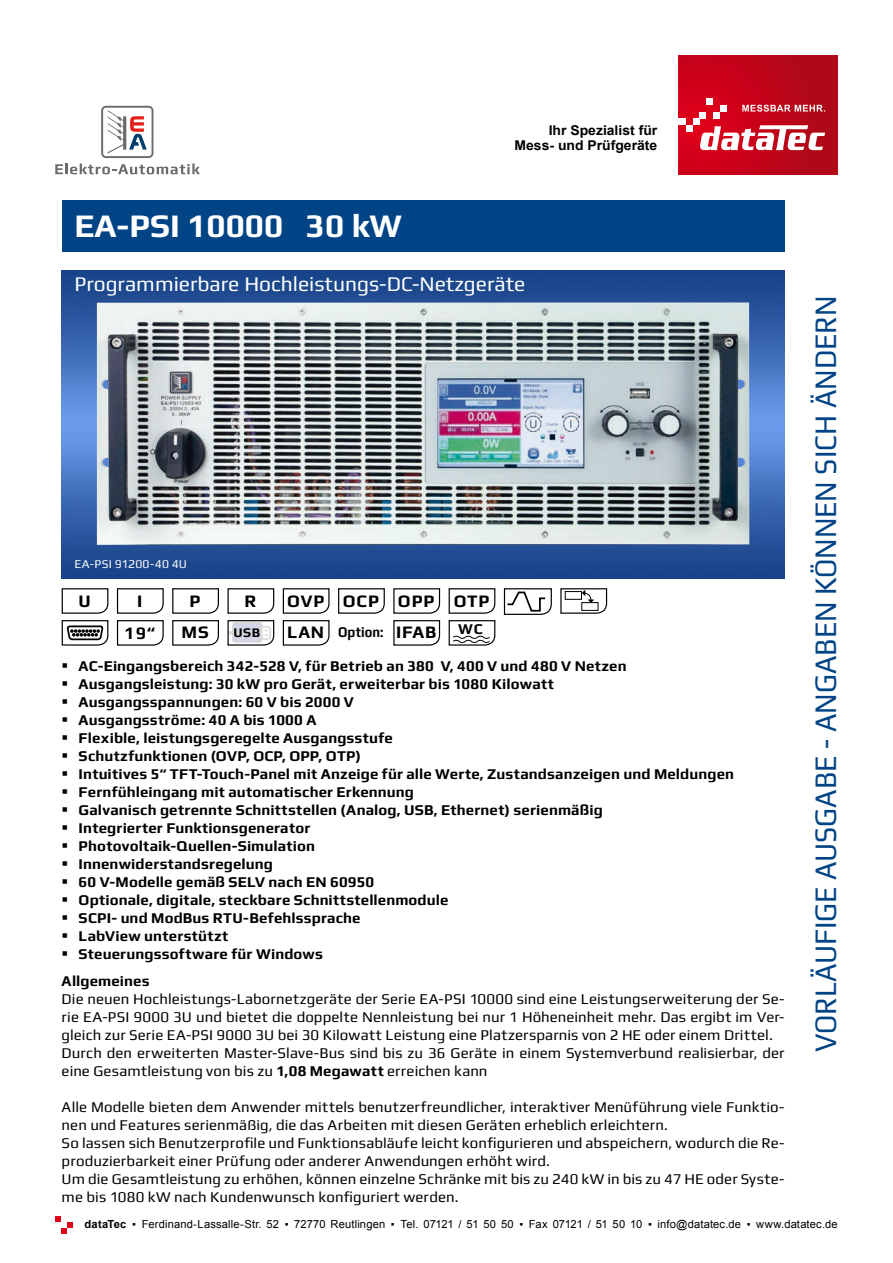
<style>
.page{position:relative;width:893px;height:1263px;background:#fff}
.page>*{position:absolute;margin:0;border:0;box-sizing:border-box;transform-origin:0 0}
.t1{font:700 33px "Play";color:#fff}
.t2{font:31.5px "Play";color:#004486;scale:.9 1}
.t3{font:21px "Play";color:#fff}
.t4{font:700 17.55px "Play";letter-spacing:.05em;color:#000}
.t5{font:15px/18px "Play";letter-spacing:.005em;color:#000}
.t6{font:700 15px/18px "Play";letter-spacing:.005em;color:#000}
.t7{font:700 15px "Play";letter-spacing:.005em;color:#000;scale:.86 1}
.t8{font:700 13.5px/15px "Arial";color:#000;text-align:right}
.t9{font:700 13.2px "Play";color:#000}
.t10{font:12px "Play";letter-spacing:.02em;color:#fff}
.t11{font:11.25px "Arial";letter-spacing:.01em;color:#000}
.s1{font-size:17.55px}
.s2{font-weight:700}
</style>
<div class="page">
<svg style="left:679px;top:55px;width:159px;height:119px;background:#c92133"></svg>
<svg style="left:55px;top:1216px;width:18px;height:18px"></svg>
<svg style="left:55px;top:106px;width:145px;height:68px"></svg>
<div style="left:62px;top:201px;width:722px;height:51px;background:#004486"></div>
<img style="left:62px;top:271px;width:722px;height:307px">
<svg style="left:338px;top:588px;width:47px;height:26px"></svg>
<svg style="left:503px;top:588px;width:49px;height:27px"></svg>
<svg style="left:61px;top:588px;width:48px;height:58px"></svg>
<svg style="left:116px;top:588px;width:48px;height:58px"></svg>
<svg style="left:560px;top:588px;width:48px;height:26px"></svg>
<svg style="left:227px;top:588px;width:48px;height:58px"></svg>
<svg style="left:172px;top:588px;width:47px;height:58px"></svg>
<svg style="left:393px;top:588px;width:48px;height:58px"></svg>
<svg style="left:448px;top:588px;width:48px;height:58px"></svg>
<img style="left:97px;top:302px;width:652px;height:243px">
<svg style="left:282px;top:588px;width:48px;height:58px"></svg>
<h1 class="t1" style="left:74px;top:206px;width:329px">EA-PSI 10000 30 kW</h1>
<p class="t8" style="left:515px;top:123px;width:144px">Ihr Spezialist für<br>Mess- und Prüfgeräte</p>
<h3 class="t3" style="left:74px;top:271px;width:453px">Programmierbare Hochleistungs-DC-Netzgeräte</h3>
<p class="t10" style="left:74px;top:557px;width:114px">EA-PSI 91200-40 4U</p>
<p class="t4" style="left:78px;top:591px;width:14px">U</p>
<p class="t4" style="left:137px;top:591px;width:7px">I</p>
<p class="t4" style="left:190px;top:591px;width:13px">P</p>
<p class="t4" style="left:245px;top:591px;width:13px">R</p>
<p class="t4" style="left:287px;top:590px;width:204px">OVP OCP OPP OTP</p>
<p class="t4" style="left:125px;top:623px;width:32px">19“</p>
<p class="t4" style="left:182px;top:622px;width:29px">MS</p>
<p class="t9" style="left:233px;top:625px;width:28px">USB</p>
<p class="t7" style="left:287px;top:623px;width:229px"><span class="s1">LAN</span> Option: <span class="s1">IFAB</span> WC</p>
<p class="t6" style="left:79px;top:657px;width:657px">AC-Eingangsbereich 342-528 V, für Betrieb an 380 V, 400 V und 480 V Netzen Ausgangsleistung: 30 kW pro Gerät, erweiterbar bis 1080 Kilowatt<br>Ausgangsspannungen: 60 V bis 2000 V<br>Ausgangsströme: 40 A bis 1000 A<br>Flexible, leistungsgeregelte Ausgangsstufe<br>Schutzfunktionen (OVP, OCP, OPP, OTP)<br>Intuitives 5“ TFT-Touch-Panel mit Anzeige für alle Werte, Zustandsanzeigen und Meldungen Fernfühleingang mit automatischer Erkennung<br>Galvanisch getrennte Schnittstellen (Analog, USB, Ethernet) serienmäßig<br>Integrierter Funktionsgenerator<br>Photovoltaik-Quellen-Simulation<br>Innenwiderstandsregelung<br>60 V-Modelle gemäß SELV nach EN 60950<br>Optionale, digitale, steckbare Schnittstellenmodule<br>SCPI- und ModBus RTU-Befehlssprache<br>LabView unterstützt<br>Steuerungssoftware für Windows</p>
<p class="t6" style="left:62px;top:971px;width:90px">Allgemeines</p>
<p class="t5" style="left:62px;top:989px;width:724px">Die neuen Hochleistungs-Labornetzgeräte der Serie EA-PSI 10000 sind eine Leistungserweiterung der Se&shy;rie EA-PSI 9000 3U und bietet die doppelte Nennleistung bei nur 1 Höheneinheit mehr. Das ergibt im Ver&shy;gleich zur Serie EA-PSI 9000 3U bei 30 Kilowatt Leistung eine Platzersparnis von 2 HE oder einem Drittel.<br>Durch den erweiterten Master-Slave-Bus sind bis zu 36 Geräte in einem Systemverbund realisierbar, der eine Gesamtleistung von bis zu <span class="s2">1,08 Megawatt</span> erreichen kann</p>
<p class="t5" style="left:62px;top:1097px;width:724px">Alle Modelle bieten dem Anwender mittels benutzerfreundlicher, interaktiver Menüführung viele Funktio&shy;nen und Features serienmäßig, die das Arbeiten mit diesen Geräten erheblich erleichtern.<br>So lassen sich Benutzerprofile und Funktionsabläufe leicht konfigurieren und abspeichern, wodurch die Re&shy;produzierbarkeit einer Prüfung oder anderer Anwendungen erhöht wird.<br>Um die Gesamtleistung zu erhöhen, können einzelne Schränke mit bis zu 240 kW in bis zu 47 HE oder Syste&shy;me bis 1080 kW nach Kundenwunsch konfiguriert werden.</p>
<h2 class="t2" style="left:806px;top:1052px;width:842px;rotate:-90deg">VORLÄUFIGE AUSGABE - ANGABEN KÖNNEN SICH ÄNDERN</h2>
<p class="t11" style="left:84px;top:1216px;width:755px"><span class="s2">dataTec</span> ▪ Ferdinand-Lassalle-Str. 52 ▪ 72770 Reutlingen ▪ Tel. 07121 / 51 50 50 ▪ Fax 07121 / 51 50 10 ▪ info@datatec.de ▪ www.datatec.de</p>
</div>
